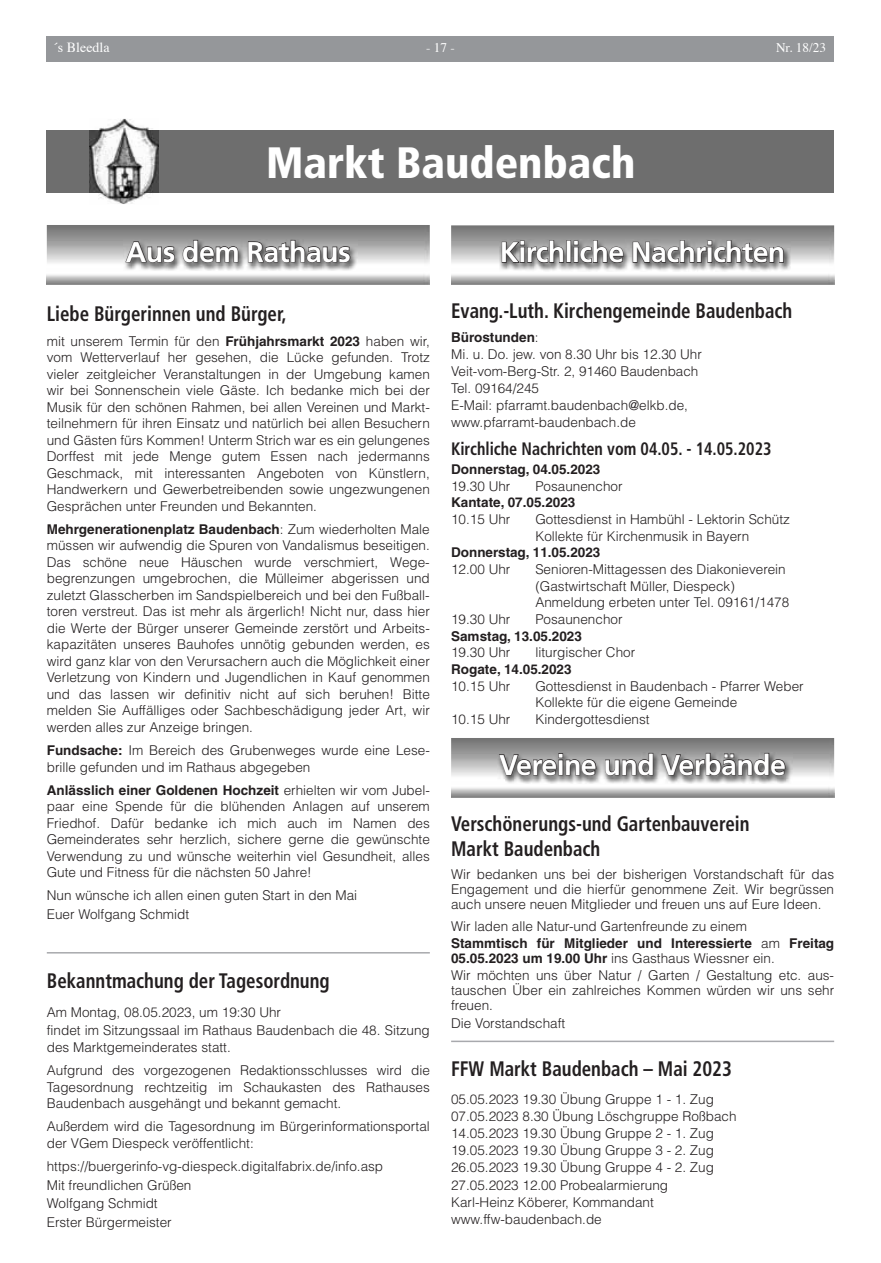
<style>
.page{position:relative;width:881px;height:1263px;background:#fff}
.page>*{position:absolute;margin:0;border:0;box-sizing:border-box;transform-origin:0 0}
.t1{font:900 condensed 43.95px "Frutiger LT";color:#fff}
.t2{font:700 28.5px "Frutiger LT";letter-spacing:-.02em;color:#fff}
.t3{font:700 condensed 21px/25.2px "Frutiger LT";color:#231f20;scale:.9 1}
.t4{font:700 condensed 18px "Frutiger LT";color:#231f20;scale:.9 1}
.t5{font:13.95px "Times";color:#fff}
.t6{font:300 13.5px/16.5px "Helvetica LT";color:#231f20}
.t7{font:700 13.5px/17.1px "Helvetica LT";color:#231f20}
.t8{font:13.2px "Times";color:#fff}
.s1{font-weight:700}
.s2{font-weight:300}
</style>
<div class="page">
<div style="left:47px;top:36px;width:786px;height:26px;background:#95979a"></div>
<hr style="left:451px;top:1040px;width:382px;height:2px;background:#a8a9ad">
<img style="left:499px;top:239px;width:291px;height:32px">
<svg style="left:501px;top:240px;width:122px;height:23px;background:#706f6f"></svg>
<svg style="left:632px;top:240px;width:151px;height:23px;background:#727172"></svg>
<img style="left:497px;top:752px;width:294px;height:32px">
<svg style="left:498px;top:753px;width:98px;height:23px;background:#757474"></svg>
<svg style="left:604px;top:753px;width:49px;height:23px"></svg>
<svg style="left:660px;top:753px;width:125px;height:23px;background:#727171"></svg>
<hr style="left:47px;top:952px;width:382px;height:1px;background:#a8a9ad">
<div style="left:47px;top:130px;width:786px;height:63px;background:#6e6e6e"></div>
<img style="left:98px;top:119px;width:55px;height:85px">
<img style="left:89px;top:130px;width:70px;height:63px">
<img style="left:124px;top:239px;width:233px;height:32px">
<svg style="left:125px;top:241px;width:50px;height:22px"></svg>
<svg style="left:182px;top:240px;width:56px;height:23px"></svg>
<svg style="left:247px;top:240px;width:103px;height:23px;background:#727171"></svg>
<p class="t5" style="left:53px;top:34px;width:58px">´s Bleedla</p>
<p class="t8" style="left:426px;top:35px;width:30px">- 17 -</p>
<p class="t8" style="left:775px;top:35px;width:52px">Nr. 18/23</p>
<h1 class="t1" style="left:266px;top:136px;width:371px">Markt Baudenbach</h1>
<h2 class="t2" style="left:126px;top:235px;width:226px">Aus dem Rathaus</h2>
<h3 class="t3" style="left:47px;top:301px;width:268px">Liebe Bürgerinnen und Bürger,</h3>
<p class="t6" style="left:47px;top:333px;width:384px;text-align:justify">mit unserem Termin für den <span class="s1">Frühjahrsmarkt 2023</span> haben wir, vom Wetterverlauf her gesehen, die Lücke gefunden. Trotz vieler zeitgleicher Veranstaltungen in der Umgebung kamen wir bei Sonnenschein viele Gäste. Ich bedanke mich bei der Musik für den schönen Rahmen, bei allen Vereinen und Markt&shy;teilnehmern für ihren Einsatz und natürlich bei allen Besuchern und Gästen fürs Kommen! Unterm Strich war es ein gelungenes Dorffest mit jede Menge gutem Essen nach jedermanns Geschmack, mit interessanten Angeboten von Künstlern, Handwerkern und Gewerbetreibenden sowie ungezwungenen Gesprächen unter Freunden und Bekannten.</p>
<p class="t6" style="left:47px;top:521px;width:384px;text-align:justify"><span class="s1">Mehrgenerationenplatz Baudenbach</span>: Zum wiederholten Male müssen wir aufwendig die Spuren von Vandalismus beseitigen.<br>Das schöne neue Häuschen wurde verschmiert, Wege&shy;begrenzungen umgebrochen, die Mülleimer abgerissen und zuletzt Glasscherben im Sandspielbereich und bei den Fußball&shy;toren verstreut. Das ist mehr als ärgerlich! Nicht nur, dass hier die Werte der Bürger unserer Gemeinde zerstört und Arbeits&shy;kapazitäten unseres Bauhofes unnötig gebunden werden, es wird ganz klar von den Verursachern auch die Möglichkeit einer Verletzung von Kindern und Jugendlichen in Kauf genommen und das lassen wir definitiv nicht auf sich beruhen! Bitte melden Sie Auffälliges oder Sachbeschädigung jeder Art, wir werden alles zur Anzeige bringen.</p>
<p class="t6" style="left:47px;top:742px;width:384px"><span class="s1">Fundsache:</span> Im Bereich des Grubenweges wurde eine Lese&shy;brille gefunden und im Rathaus abgegeben</p>
<p class="t6" style="left:47px;top:782px;width:384px;text-align:justify"><span class="s1">Anlässlich einer Goldenen Hochzeit</span> erhielten wir vom Jubel&shy;paar eine Spende für die blühenden Anlagen auf unserem Friedhof. Dafür bedanke ich mich auch im Namen des Gemeinderates sehr herzlich, sichere gerne die gewünschte Verwendung zu und wünsche weiterhin viel Gesundheit, alles Gute und Fitness für die nächsten 50 Jahre!</p>
<p class="t6" style="left:47px;top:886px;width:312px;line-height:18.6px">Nun wünsche ich allen einen guten Start in den Mai<br>Euer Wolfgang Schmidt</p>
<h3 class="t3" style="left:47px;top:968px;width:316px">Bekanntmachung der Tagesordnung</h3>
<p class="t6" style="left:47px;top:1002px;width:384px;line-height:18.6px">Am Montag, 08.05.2023, um 19:30 Uhr<br>findet im Sitzungssaal im Rathaus Baudenbach die 48. Sitzung</p>
<p class="t6" style="left:47px;top:1035px;width:384px;line-height:23.2px">des Marktgemeinderates statt.<br>Aufgrund des vorgezogenen Redaktionsschlusses wird die</p>
<p class="t6" style="left:47px;top:1078px;width:384px">Tagesordnung rechtzeitig im Schaukasten des Rathauses<br>Baudenbach ausgehängt und bekannt gemacht.</p>
<p class="t6" style="left:47px;top:1118px;width:384px">Außerdem wird die Tagesordnung im Bürgerinformationsportal der VGem Diespeck veröffentlicht:</p>
<p class="t6" style="left:47px;top:1157px;width:338px;line-height:18.6px">https://buergerinfo-vg-diespeck.digitalfabrix.de/info.asp Mit freundlichen Grüßen<br>Wolfgang Schmidt<br>Erster Bürgermeister</p>
<h2 class="t2" style="left:499px;top:235px;width:287px">Kirchliche Nachrichten</h2>
<h3 class="t3" style="left:451px;top:298px;width:380px">Evang.-Luth. Kirchengemeinde Baudenbach</h3>
<p class="t6" style="left:451px;top:328px;width:252px;line-height:17.1px"><span class="s1">Bürostunden</span>:<br>Mi. u. Do. jew. von 8.30 Uhr bis 12.30 Uhr<br>Veit-vom-Berg-Str. 2, 91460 Baudenbach<br>Tel. 09164/245<br>E-Mail: pfarramt.baudenbach@elkb.de, www.pfarramt-baudenbach.de</p>
<h3 class="t4" style="left:451px;top:438px;width:357px">Kirchliche Nachrichten vom 04.05. - 14.05.2023</h3>
<p class="t7" style="left:451px;top:460px;width:151px">Donnerstag, 04.05.2023</p>
<p class="t6" style="left:451px;top:478px;width:61px">19.30 Uhr</p>
<p class="t6" style="left:535px;top:478px;width:89px">Posaunenchor</p>
<p class="t7" style="left:451px;top:494px;width:126px">Kantate, 07.05.2023</p>
<p class="t6" style="left:451px;top:511px;width:61px">10.15 Uhr</p>
<p class="t6" style="left:535px;top:511px;width:256px">Gottesdienst in Hambühl - Lektorin Schütz<br>Kollekte für Kirchenmusik in Bayern</p>
<p class="t7" style="left:451px;top:544px;width:151px">Donnerstag, 11.05.2023</p>
<p class="t6" style="left:451px;top:561px;width:61px">12.00 Uhr</p>
<p class="t6" style="left:535px;top:561px;width:255px">Senioren-Mittagessen des Diakonieverein (Gastwirtschaft Müller, Diespeck)<br>Anmeldung erbeten unter Tel. 09161/1478</p>
<p class="t6" style="left:451px;top:611px;width:61px">19.30 Uhr</p>
<p class="t6" style="left:535px;top:611px;width:89px">Posaunenchor</p>
<p class="t7" style="left:451px;top:627px;width:132px">Samstag, 13.05.2023</p>
<p class="t6" style="left:451px;top:644px;width:61px">19.30 Uhr</p>
<p class="t6" style="left:535px;top:644px;width:101px">liturgischer Chor</p>
<p class="t7" style="left:451px;top:660px;width:122px">Rogate, 14.05.2023</p>
<p class="t6" style="left:451px;top:677px;width:61px">10.15 Uhr</p>
<p class="t6" style="left:535px;top:677px;width:270px">Gottesdienst in Baudenbach - Pfarrer Weber<br>Kollekte für die eigene Gemeinde</p>
<p class="t6" style="left:451px;top:711px;width:61px">10.15 Uhr</p>
<p class="t6" style="left:535px;top:711px;width:116px">Kindergottesdienst</p>
<h2 class="t2" style="left:499px;top:748px;width:288px">Vereine und Verbände</h2>
<h3 class="t3" style="left:451px;top:811px;width:333px">Verschönerungs-und Gartenbauverein<br>Markt Baudenbach</h3>
<p class="t6" style="left:451px;top:867px;width:384px;line-height:15px;text-align:justify">Wir bedanken uns bei der bisherigen Vorstandschaft für das Engagement und die hierfür genommene Zeit. Wir begrüssen auch unsere neuen Mitglieder und freuen uns auf Eure Ideen.</p>
<p class="t7" style="left:451px;top:918px;width:384px"><span class="s2">Wir laden alle Natur-und Gartenfreunde zu einem<br></span>Stammtisch für Mitglieder und Interessierte <span class="s2">am</span> Freitag</p>
<p class="t6" style="left:451px;top:950px;width:384px;line-height:17.1px"><span class="s1">05.05.2023 um 19.00 Uhr</span> ins Gasthaus Wiessner ein.<br>Wir möchten uns über Natur / Garten / Gestaltung etc. aus-</p>
<p class="t6" style="left:451px;top:983px;width:384px;line-height:15px">tauschen Über ein zahlreiches Kommen würden wir uns sehr freuen.</p>
<p class="t6" style="left:451px;top:1014px;width:116px">Die Vorstandschaft</p>
<h3 class="t3" style="left:451px;top:1056px;width:313px">FFW Markt Baudenbach – Mai 2023</h3>
<p class="t6" style="left:451px;top:1090px;width:287px;line-height:17.1px">05.05.2023 19.30 Übung Gruppe 1 - 1. Zug 07.05.2023 8.30 Übung Löschgruppe Roßbach 14.05.2023 19.30 Übung Gruppe 2 - 1. Zug 19.05.2023 19.30 Übung Gruppe 3 - 2. Zug 26.05.2023 19.30 Übung Gruppe 4 - 2. Zug 27.05.2023 12.00 Probealarmierung<br>Karl-Heinz Köberer, Kommandant www.ffw-baudenbach.de</p>
</div>
